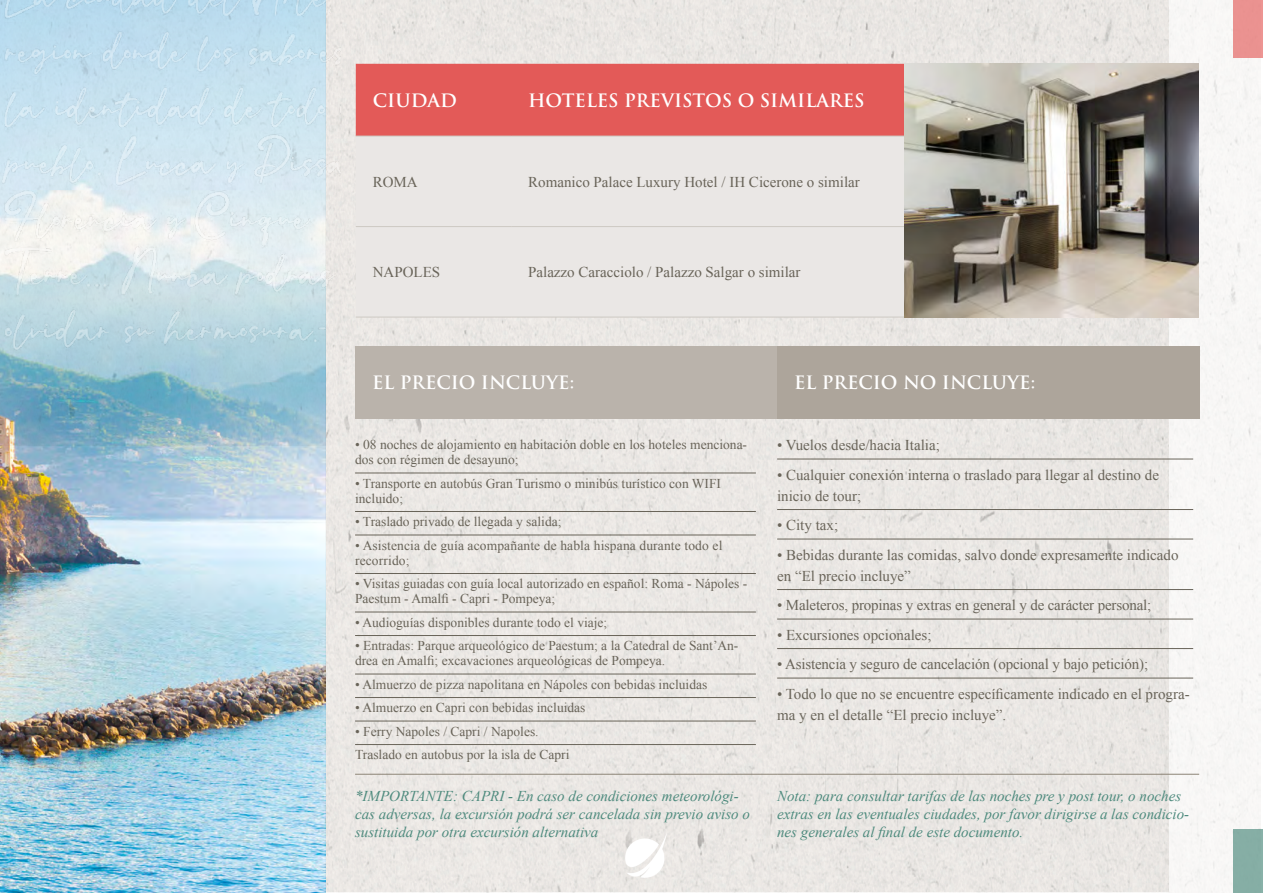
<style>
.page{position:relative;width:1263px;height:893px;background:#fff}
.page>*{position:absolute;margin:0;border:0;box-sizing:border-box;transform-origin:0 0}
.t1{font:700 18px "Trajan Pro";color:#fff}
.t2{font:15px/21px "Times New Roman";color:#696459}
.t3{font:italic 15px/18px "Times New Roman";color:#4d8a7d}
.t4{font:13.5px/15px "Times New Roman";color:#696459}
</style>
<div class="page">
<img style="left:0;top:0;width:1261px;height:893px">
<div style="left:355px;top:346px;width:422px;height:73px;background:#bab3ab"></div>
<div style="left:777px;top:346px;width:422px;height:73px;background:#ada59b"></div>
<hr style="left:355px;top:774px;width:422px;height:1px;background:#8d8577">
<hr style="left:777px;top:774px;width:422px;height:1px;background:#8d8577">
<hr style="left:355px;top:473px;width:401px;height:1px;background:#696459">
<hr style="left:355px;top:511px;width:401px;height:1px;background:#696459">
<hr style="left:355px;top:535px;width:401px;height:1px;background:#696459">
<hr style="left:355px;top:573px;width:401px;height:1px;background:#696459">
<hr style="left:355px;top:612px;width:401px;height:1px;background:#696459">
<hr style="left:355px;top:635px;width:401px;height:1px;background:#696459">
<hr style="left:355px;top:674px;width:401px;height:1px;background:#696459">
<hr style="left:355px;top:697px;width:401px;height:1px;background:#696459">
<hr style="left:355px;top:721px;width:401px;height:1px;background:#696459">
<hr style="left:355px;top:744px;width:401px;height:1px;background:#696459">
<hr style="left:777px;top:459px;width:416px;height:1px;background:#696459">
<hr style="left:777px;top:509px;width:416px;height:1px;background:#696459">
<hr style="left:777px;top:539px;width:416px;height:1px;background:#696459">
<hr style="left:777px;top:589px;width:416px;height:1px;background:#696459">
<hr style="left:777px;top:619px;width:416px;height:1px;background:#696459">
<hr style="left:777px;top:648px;width:416px;height:1px;background:#696459">
<hr style="left:777px;top:678px;width:416px;height:1px;background:#696459">
<img style="left:0;top:0;width:340px;height:461px">
<div style="left:356px;top:64px;width:548px;height:72px;background:#e35a58"></div>
<div style="left:356px;top:137px;width:548px;height:180px;background:#eae7e5"></div>
<hr style="left:356px;top:226px;width:155px;height:1px;background:#cec9c3">
<hr style="left:356px;top:317px;width:155px;height:1px;background:#cec9c3">
<hr style="left:511px;top:226px;width:393px;height:1px;background:#cec9c3">
<hr style="left:511px;top:317px;width:393px;height:1px;background:#cec9c3">
<hr style="left:356px;top:136px;width:155px;height:1px;background:#cec9c3">
<hr style="left:511px;top:136px;width:393px;height:1px;background:#cec9c3">
<img style="left:904px;top:64px;width:294px;height:253px">
<div style="left:1233px;top:0;width:30px;height:57px;background:#ea9290"></div>
<div style="left:1233px;top:829px;width:30px;height:64px;background:#86aea5"></div>
<img style="left:625px;top:833px;width:41px;height:44px">
<h1 class="t1" style="left:373px;top:89px;width:86px">CIUDAD</h1>
<h1 class="t1" style="left:528px;top:89px;width:338px">HOTELES PREVISTOS O SIMILARES</h1>
<p class="t2" style="left:373px;top:171px;width:46px">ROMA</p>
<p class="t2" style="left:528px;top:171px;width:333px">Romanico Palace Luxury Hotel / IH Cicerone o similar</p>
<p class="t2" style="left:373px;top:261px;width:69px">NAPOLES</p>
<p class="t2" style="left:528px;top:261px;width:274px">Palazzo Caracciolo / Palazzo Salgar o similar</p>
<h1 class="t1" style="left:372px;top:372px;width:204px">EL PRECIO INCLUYE:</h1>
<h1 class="t1" style="left:794px;top:372px;width:243px">EL PRECIO NO INCLUYE:</h1>
<p class="t4" style="left:355px;top:437px;width:393px">• 08 noches de alojamiento en habitación doble en los hoteles menciona&shy;dos con régimen de desayuno;</p>
<p class="t4" style="left:355px;top:476px;width:367px">• Transporte en autobús Gran Turismo o minibús turístico con WIFI incluido;</p>
<p class="t4" style="left:355px;top:514px;width:208px">• Traslado privado de llegada y salida;</p>
<p class="t4" style="left:355px;top:538px;width:369px">• Asistencia de guía acompañante de habla hispana durante todo el recorrido;</p>
<p class="t4" style="left:355px;top:576px;width:394px">• Visitas guiadas con guía local autorizado en español: Roma - Nápoles -<br>Paestum - Amalfi - Capri - Pompeya;</p>
<p class="t4" style="left:355px;top:615px;width:254px">• Audioguías disponibles durante todo el viaje;</p>
<p class="t4" style="left:355px;top:638px;width:385px">• Entradas: Parque arqueológico de Paestum; a la Catedral de Sant’An&shy;drea en Amalfi; excavaciones arqueológicas de Pompeya.</p>
<p class="t4" style="left:355px;top:677px;width:354px">• Almuerzo de pizza napolitana en Nápoles con bebidas incluidas</p>
<p class="t4" style="left:355px;top:700px;width:232px">• Almuerzo en Capri con bebidas incluidas</p>
<p class="t4" style="left:355px;top:719px;width:216px;line-height:23.5px">• Ferry Napoles / Capri / Napoles.<br>Traslado en autobus por la isla de Capri</p>
<p class="t3" style="left:355px;top:787px;width:396px">*IMPORTANTE: CAPRI - En caso de condiciones meteorológi&shy;cas adversas, la excursión podrá ser cancelada sin previo aviso o sustituida por otra excursión alternativa</p>
<p class="t2" style="left:777px;top:435px;width:164px">• Vuelos desde/hacia Italia;</p>
<p class="t2" style="left:777px;top:464px;width:383px">• Cualquier conexión interna o traslado para llegar al destino de inicio de tour;</p>
<p class="t2" style="left:777px;top:515px;width:63px">• City tax;</p>
<p class="t2" style="left:777px;top:544px;width:403px">• Bebidas durante las comidas, salvo donde expresamente indicado en “El precio incluye”</p>
<p class="t2" style="left:777px;top:595px;width:376px">• Maleteros, propinas y extras en general y de carácter personal;</p>
<p class="t2" style="left:777px;top:624px;width:156px">• Excursiones opcionales;</p>
<p class="t2" style="left:777px;top:654px;width:373px">• Asistencia y seguro de cancelación (opcional y bajo petición);</p>
<p class="t2" style="left:777px;top:683px;width:414px">• Todo lo que no se encuentre específicamente indicado en el progra&shy;ma y en el detalle “El precio incluye”.</p>
<p class="t3" style="left:777px;top:787px;width:414px">Nota: para consultar tarifas de las noches pre y post tour, o noches extras en las eventuales ciudades, por favor dirigirse a las condicio&shy;nes generales al final de este documento.</p>
</div>
